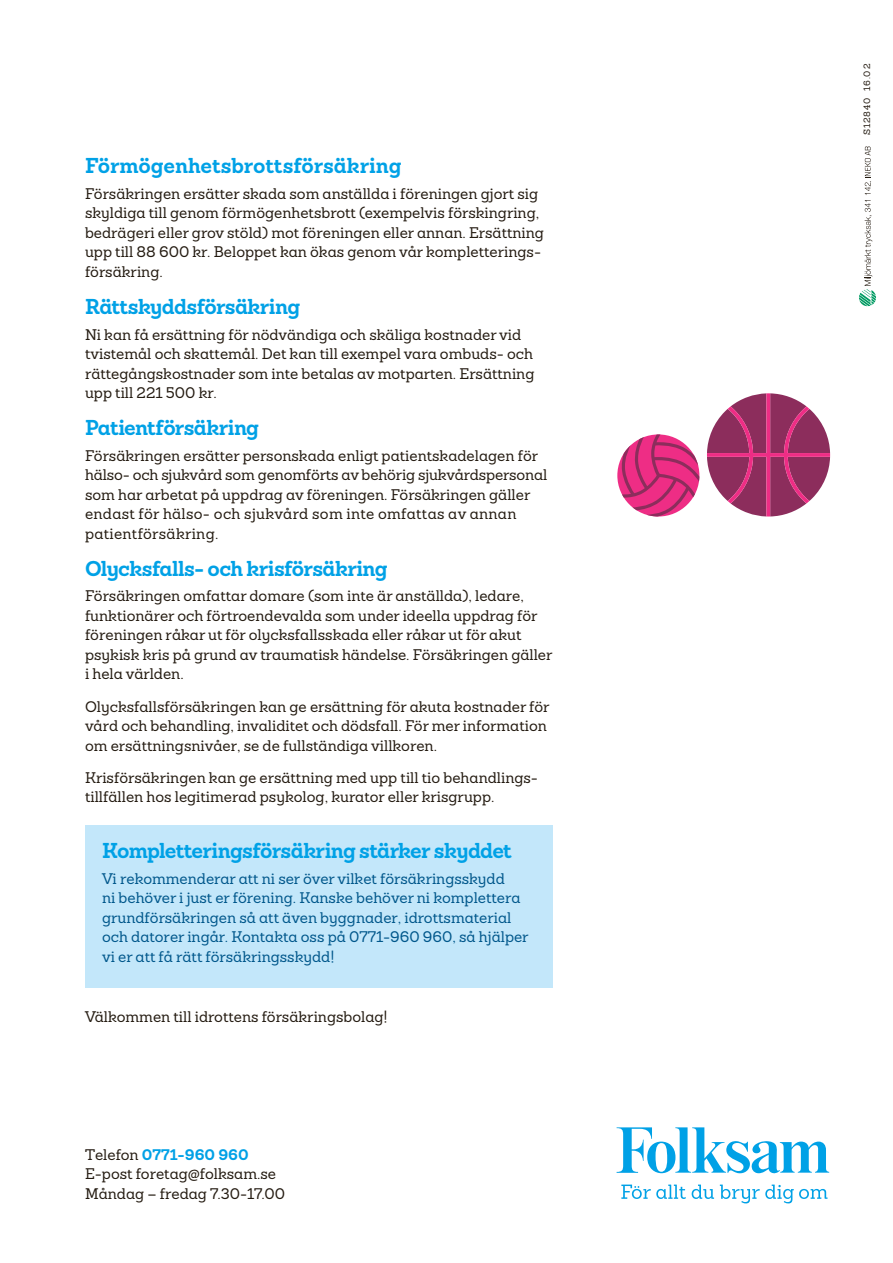
<style>
.page{position:relative;width:893px;height:1263px;background:#fff}
.page>*{position:absolute;margin:0;border:0;box-sizing:border-box;transform-origin:0 0}
.t1{font:700 21px "Sanchez Folksam";letter-spacing:-.03em;color:#00a1e6}
.t2{font:700 21px "Sanchez Folksam";letter-spacing:-.005em;color:#00a1e6}
.t3{font:500 15px/19.5px "Sanchez Folksam";color:#241b11}
.t4{font:500 15px/19.5px "Sanchez Folksam";color:#00578b}
.t5{font:500 9px "Sanchez Folksam";letter-spacing:.1em;color:#241b11}
.s1{font-weight:700;color:#00a1e6}
</style>
<div class="page">
<svg style="left:617px;top:1127px;width:212px;height:47px"></svg>
<svg style="left:621px;top:1184px;width:65px;height:15px"></svg>
<svg style="left:692px;top:1184px;width:22px;height:15px"></svg>
<svg style="left:720px;top:1184px;width:107px;height:19px"></svg>
<svg style="left:707px;top:393px;width:123px;height:123px"></svg>
<svg style="left:621px;top:434px;width:78px;height:82px"></svg>
<div style="left:85px;top:825px;width:468px;height:162px;background:#c3e7fa"></div>
<svg style="left:859px;top:147px;width:17px;height:159px"></svg>
<h1 class="t2" style="left:85px;top:151px;width:318px">Förmögenhetsbrottsförsäkring</h1>
<p class="t3" style="left:85px;top:184px;width:460px">Försäkringen ersätter skada som anställda i föreningen gjort sig skyldiga till genom förmögenhetsbrott (exempelvis förskingring, bedrägeri eller grov stöld) mot föreningen eller annan. Ersättning upp till 88 600 kr. Beloppet kan ökas genom vår kompletterings&shy;försäkring.</p>
<h1 class="t1" style="left:85px;top:292px;width:217px">Rättskyddsförsäkring</h1>
<p class="t3" style="left:85px;top:324px;width:451px">Ni kan få ersättning för nödvändiga och skäliga kostnader vid tvistemål och skattemål. Det kan till exempel vara ombuds- och rättegångskostnader som inte betalas av motparten. Ersättning upp till 221 500 kr.</p>
<h1 class="t1" style="left:85px;top:413px;width:176px">Patientförsäkring</h1>
<p class="t3" style="left:85px;top:445px;width:464px">Försäkringen ersätter personskada enligt patientskadelagen för hälso- och sjukvård som genomförts av behörig sjukvårdspersonal som har arbetat på uppdrag av föreningen. Försäkringen gäller endast för hälso- och sjukvård som inte omfattas av annan patientförsäkring.</p>
<h1 class="t1" style="left:85px;top:554px;width:304px">Olycksfalls- och krisförsäkring</h1>
<p class="t3" style="left:85px;top:586px;width:469px">Försäkringen omfattar domare (som inte är anställda), ledare, funktionärer och förtroendevalda som under ideella uppdrag för föreningen råkar ut för olycksfallsskada eller råkar ut för akut psykisk kris på grund av traumatisk händelse. Försäkringen gäller i hela världen.</p>
<p class="t3" style="left:85px;top:696px;width:466px">Olycksfallsförsäkringen kan ge ersättning för akuta kostnader för vård och behandling, invaliditet och dödsfall. För mer information om ersättningsnivåer, se de fullständiga villkoren.</p>
<p class="t3" style="left:85px;top:768px;width:455px">Krisförsäkringen kan ge ersättning med upp till tio behandlings&shy;tillfällen hos legitimerad psykolog, kurator eller krisgrupp.</p>
<h1 class="t1" style="left:102px;top:836px;width:411px">Kompletteringsförsäkring stärker skyddet</h1>
<p class="t4" style="left:102px;top:868px;width:428px">Vi rekommenderar att ni ser över vilket försäkringsskydd<br>ni behöver i just er förening. Kanske behöver ni komplettera grundförsäkringen så att även byggnader, idrottsmaterial och datorer ingår. Kontakta oss på 0771-960 960, så hjälper vi er att få rätt försäkringsskydd!</p>
<p class="t3" style="left:85px;top:1006px;width:304px">Välkommen till idrottens försäkringsbolag!</p>
<p class="t3" style="left:85px;top:1144px;width:201px">Telefon <span class="s1">0771-960 960<br></span>E-post foretag@folksam.se<br>Måndag – fredag 7.30-17.00</p>
<p class="t5" style="left:861px;top:135px;width:73px;rotate:-90deg">S12840 16.02</p>
</div>
